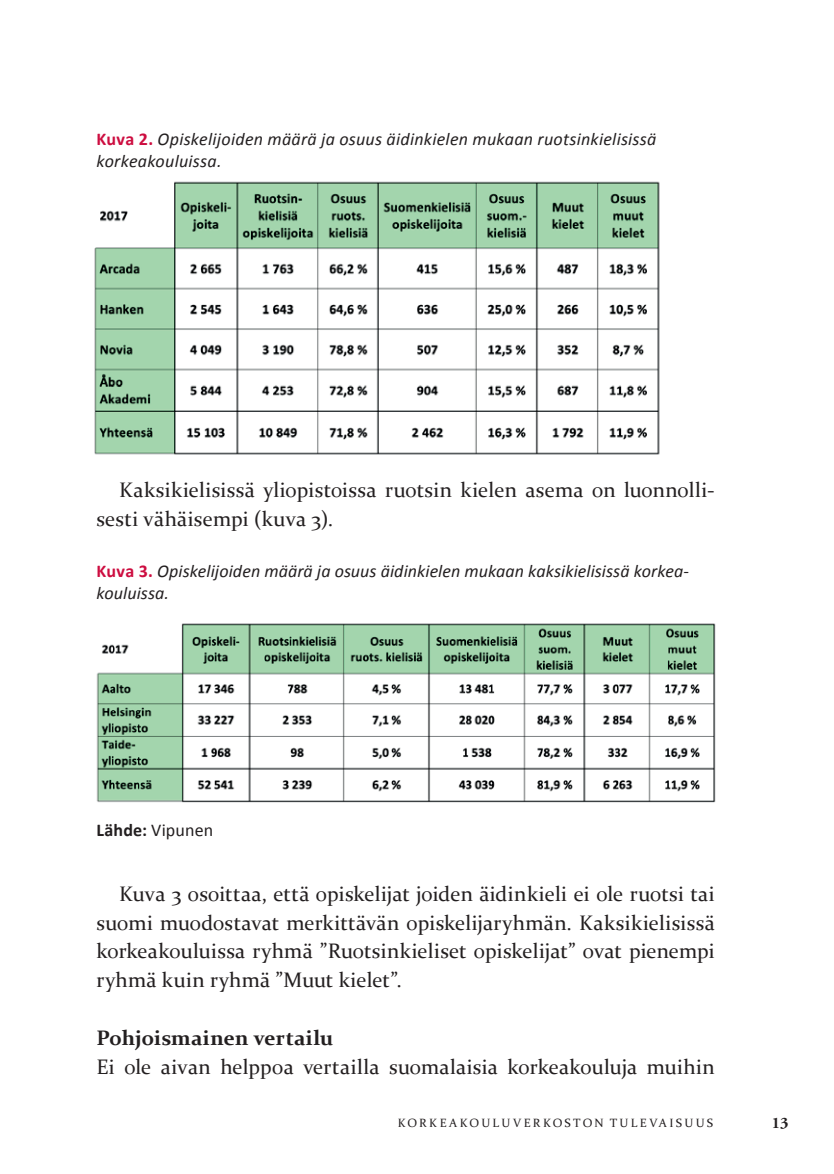
<style>
.page{position:relative;width:834px;height:1174px;background:#fff}
.page>*{position:absolute;margin:0;border:0;box-sizing:border-box;transform-origin:0 0}
.t1{font:21px/28.8px "Constantia";letter-spacing:.01em;color:#231f20}
.t2{font:700 21px "Constantia";letter-spacing:.015em;color:#231f20}
.t3{font:italic 18px/22px "Calibri";letter-spacing:.01em;color:#231f20}
.t4{font:18px "Calibri";letter-spacing:.005em;color:#231f20}
.t5{font:700 16px "Adobe Garamond Pro";color:#231f20}
.t6{font:12px "Constantia";letter-spacing:.195em;color:#231f20}
.s1{font-weight:700;font-style:normal;color:#cd0d40}
.s2{font-weight:700}
</style>
<div class="page">
<img style="left:94px;top:181px;width:566px;height:274px">
<img style="left:96px;top:623px;width:620px;height:180px">
<p class="t3" style="left:96px;top:128px;width:561px"><span class="s1">Kuva 2.</span> Opiskelijoiden määrä ja osuus äidinkielen mukaan ruotsinkielisissä korkeakouluissa.</p>
<p class="t1" style="left:96px;top:475px;width:619px;text-indent:23px">Kaksikielisissä yliopistoissa ruotsin kielen asema on luonnolli&shy;sesti vähäisempi (kuva 3).</p>
<p class="t3" style="left:96px;top:559px;width:594px"><span class="s1">Kuva 3.</span> Opiskelijoiden määrä ja osuus äidinkielen mukaan kaksikielisissä korkea&shy;kouluissa.</p>
<p class="t4" style="left:96px;top:818px;width:118px"><span class="s2">Lähde:</span> Vipunen</p>
<p class="t1" style="left:96px;top:878px;width:619px;text-align:justify;text-indent:23px">Kuva 3 osoittaa, että opiskelijat joiden äidinkieli ei ole ruotsi tai suomi muodostavat merkittävän opiskelijaryhmän. Kaksikielisissä korkeakouluissa ryhmä ”Ruotsinkieliset opiskelijat” ovat pienempi ryhmä kuin ryhmä ”Muut kielet”.</p>
<p class="t2" style="left:96px;top:1023px;width:238px">Pohjoismainen vertailu</p>
<p class="t1" style="left:96px;top:1051px;width:619px">Ei ole aivan helppoa vertailla suomalaisia korkeakouluja muihin</p>
<p class="t6" style="left:397px;top:1115px;width:317px">KORKEAKOULUVERKOSTON TULEVAISUUS</p>
<p class="t5" style="left:771px;top:1114px;width:18px">13</p>
</div>
